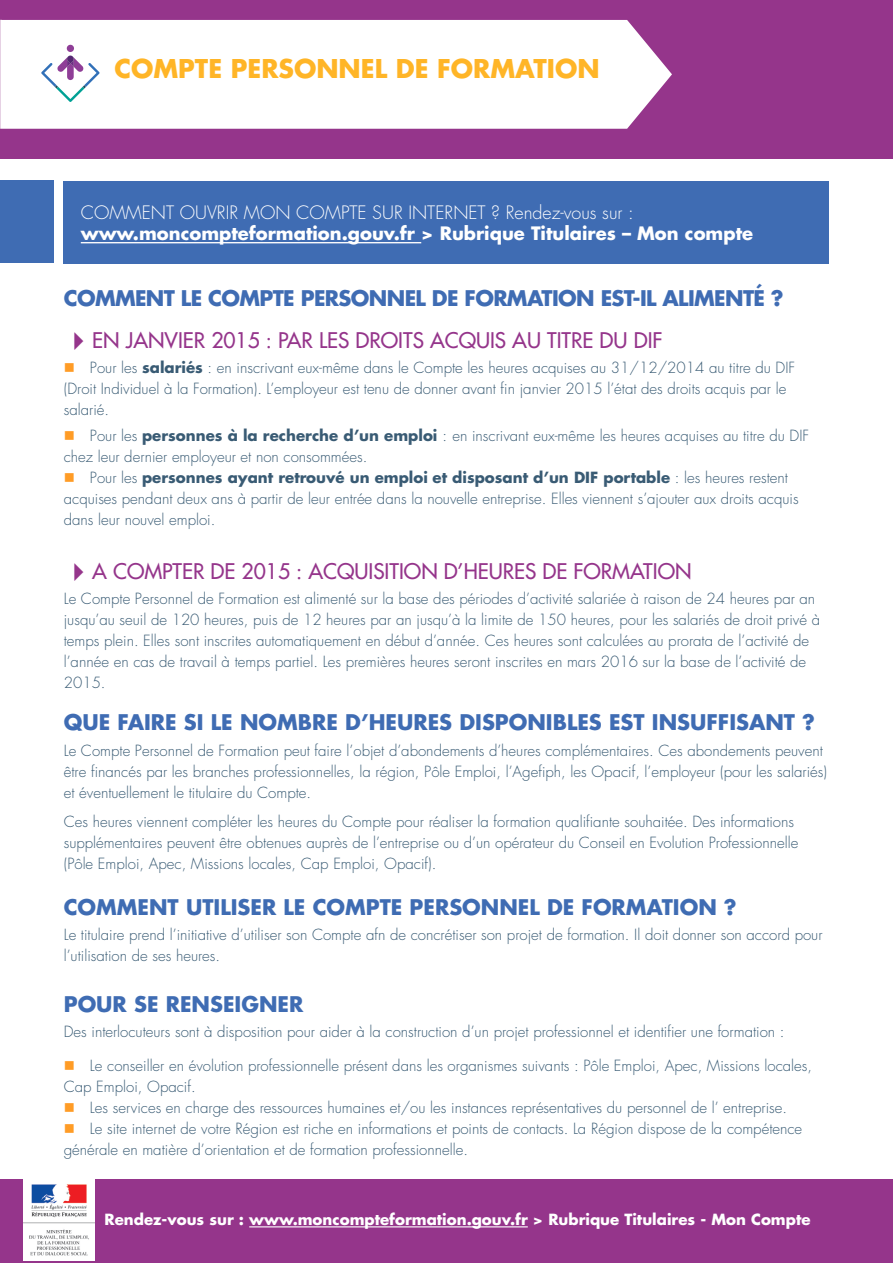
<style>
.page{position:relative;width:893px;height:1263px;background:#fff}
.page>*{position:absolute;margin:0;border:0;box-sizing:border-box;transform-origin:0 0}
.courant_texte{font:700 25.2px "Futura";color:#ffb527}
.SOUS_TITRE{font:700 21px "Futura";color:#3f6cb3}
.QUESTION_BLEUE{font:21px "Futura";color:#95358b}
.SOUS_TITRE-2{font:700 21px "Futura";letter-spacing:-.03em;color:#3f6cb3}
.courant_texte-2{font:700 21px "Futura";color:#3f6cb3}
.courant_texte-3{font:700 18px "Futura";color:#fff}
.courant_texte-4{font:300 18px "Futura";color:#fff}
.courant_texte-5{font:300 15px/21px "Futura";color:#395b74}
.courant_texte-6{font:700 15px "Futura";color:#fff}
.s1{color:#ff9c26}
.s2{font-weight:700}
</style>
<div class="page">
<div style="left:0;top:1180px;width:893px;height:83px;background:#95358b"></div>
<div style="left:0;top:144px;width:893px;height:15px;background:#95358b"></div>
<div style="left:0;top:0;width:893px;height:146px;background:#95358b"></div>
<div style="left:64px;top:181px;width:765px;height:83px;background:#3f6cb3"></div>
<hr style="left:81px;top:242px;width:340px;height:1px;background:#fff">
<div style="left:0;top:20px;width:672px;height:109px;background:#fff"></div>
<div style="left:67px;top:45px;width:7px;height:7px;background:#8f3e97;border-radius:50%"></div>
<svg style="left:41px;top:56px;width:59px;height:46px;background:#dcddea"></svg>
<hr style="left:249px;top:1226px;width:279px;height:1px;background:#fff">
<img style="left:23px;top:1180px;width:72px;height:80px">
<div style="left:0;top:180px;width:53px;height:83px;background:#3f6cb3"></div>
<p class="courant_texte" style="left:114px;top:51px;width:487px">COMPTE PERSONNEL DE FORMATION</p>
<p class="courant_texte-4" style="left:81px;top:201px;width:554px">COMMENT OUVRIR MON COMPTE SUR INTERNET ? Rendez-vous sur :</p>
<p class="courant_texte-3" style="left:81px;top:221px;width:674px">www.moncompteformation.gouv.fr &gt; Rubrique Titulaires – Mon compte</p>
<p class="SOUS_TITRE-2" style="left:64px;top:284px;width:721px">COMMENT LE COMPTE PERSONNEL DE FORMATION EST-IL ALIMENTÉ ?</p>
<p class="QUESTION_BLEUE" style="left:64px;top:327px;width:600px">✔EN JANVIER 2015 : PAR LES DROITS ACQUIS AU TITRE DU DIF</p>
<p class="courant_texte-5" style="left:64px;top:357px;width:733px"><span class="s1">■</span> Pour les <span class="s2">salariés</span> : en inscrivant eux-même dans le Compte les heures acquises au 31/12/2014 au titre du DIF (Droit Individuel à la Formation). L’employeur est tenu de donner avant fin janvier 2015 l’état des droits acquis par le salarié.</p>
<p class="courant_texte-5" style="left:64px;top:425px;width:747px"><span class="s1">■</span> Pour les <span class="s2">personnes à la recherche d’un emploi</span> : en inscrivant eux-même les heures acquises au titre du DIF chez leur dernier employeur et non consommées.</p>
<p class="courant_texte-5" style="left:64px;top:467px;width:736px"><span class="s1">■</span> Pour les <span class="s2">personnes ayant retrouvé un emploi et disposant d’un DIF portable</span> : les heures restent acquises pendant deux ans à partir de leur entrée dans la nouvelle entreprise. Elles viennent s’ajouter aux droits acquis dans leur nouvel emploi.</p>
<p class="QUESTION_BLEUE" style="left:64px;top:558px;width:629px">✔A COMPTER DE 2015 : ACQUISITION D’HEURES DE FORMATION</p>
<p class="courant_texte-5" style="left:64px;top:588px;width:758px">Le Compte Personnel de Formation est alimenté sur la base des périodes d’activité salariée à raison de 24 heures par an jusqu’au seuil de 120 heures, puis de 12 heures par an jusqu’à la limite de 150 heures, pour les salariés de droit privé à temps plein. Elles sont inscrites automatiquement en début d’année. Ces heures sont calculées au prorata de l’activité de l’année en cas de travail à temps partiel. Les premières heures seront inscrites en mars 2016 sur la base de l’activité de 2015.</p>
<p class="SOUS_TITRE" style="left:64px;top:708px;width:753px">QUE FAIRE SI LE NOMBRE D’HEURES DISPONIBLES EST INSUFFISANT ?</p>
<p class="courant_texte-5" style="left:64px;top:740px;width:765px">Le Compte Personnel de Formation peut faire l’objet d’abondements d’heures complémentaires. Ces abondements peuvent être financés par les branches professionnelles, la région, Pôle Emploi, l’Agefiph, les Opacif, l’employeur (pour les salariés) et éventuellement le titulaire du Compte.</p>
<p class="courant_texte-5" style="left:64px;top:811px;width:736px">Ces heures viennent compléter les heures du Compte pour réaliser la formation qualifiante souhaitée. Des informations supplémentaires peuvent être obtenues auprès de l’entreprise ou d’un opérateur du Conseil en Evolution Professionnelle (Pôle Emploi, Apec, Missions locales, Cap Emploi, Opacif).</p>
<p class="SOUS_TITRE" style="left:64px;top:893px;width:674px">COMMENT UTILISER LE COMPTE PERSONNEL DE FORMATION ?</p>
<p class="courant_texte-5" style="left:64px;top:924px;width:760px">Le titulaire prend l’initiative d’utiliser son Compte afn de concrétiser son projet de formation. Il doit donner son accord pour l’utilisation de ses heures.</p>
<p class="courant_texte-2" style="left:64px;top:989px;width:241px">POUR SE RENSEIGNER</p>
<p class="courant_texte-5" style="left:64px;top:1021px;width:722px">Des interlocuteurs sont à disposition pour aider à la construction d’un projet professionnel et identifier une formation :</p>
<p class="courant_texte-5" style="left:64px;top:1055px;width:750px"><span class="s1">■</span> Le conseiller en évolution professionnelle présent dans les organismes suivants : Pôle Emploi, Apec, Missions locales,<br>Cap Emploi, Opacif.</p>
<p class="courant_texte-5" style="left:64px;top:1097px;width:725px"><span class="s1">■</span> Les services en charge des ressources humaines et/ou les instances représentatives du personnel de l’ entreprise.</p>
<p class="courant_texte-5" style="left:64px;top:1118px;width:740px"><span class="s1">■</span> Le site internet de votre Région est riche en informations et points de contacts. La Région dispose de la compétence générale en matière d’orientation et de formation professionnelle.</p>
<p class="courant_texte-6" style="left:104px;top:1208px;width:707px">Rendez-vous sur : www.moncompteformation.gouv.fr &gt; Rubrique Titulaires - Mon Compte</p>
</div>
